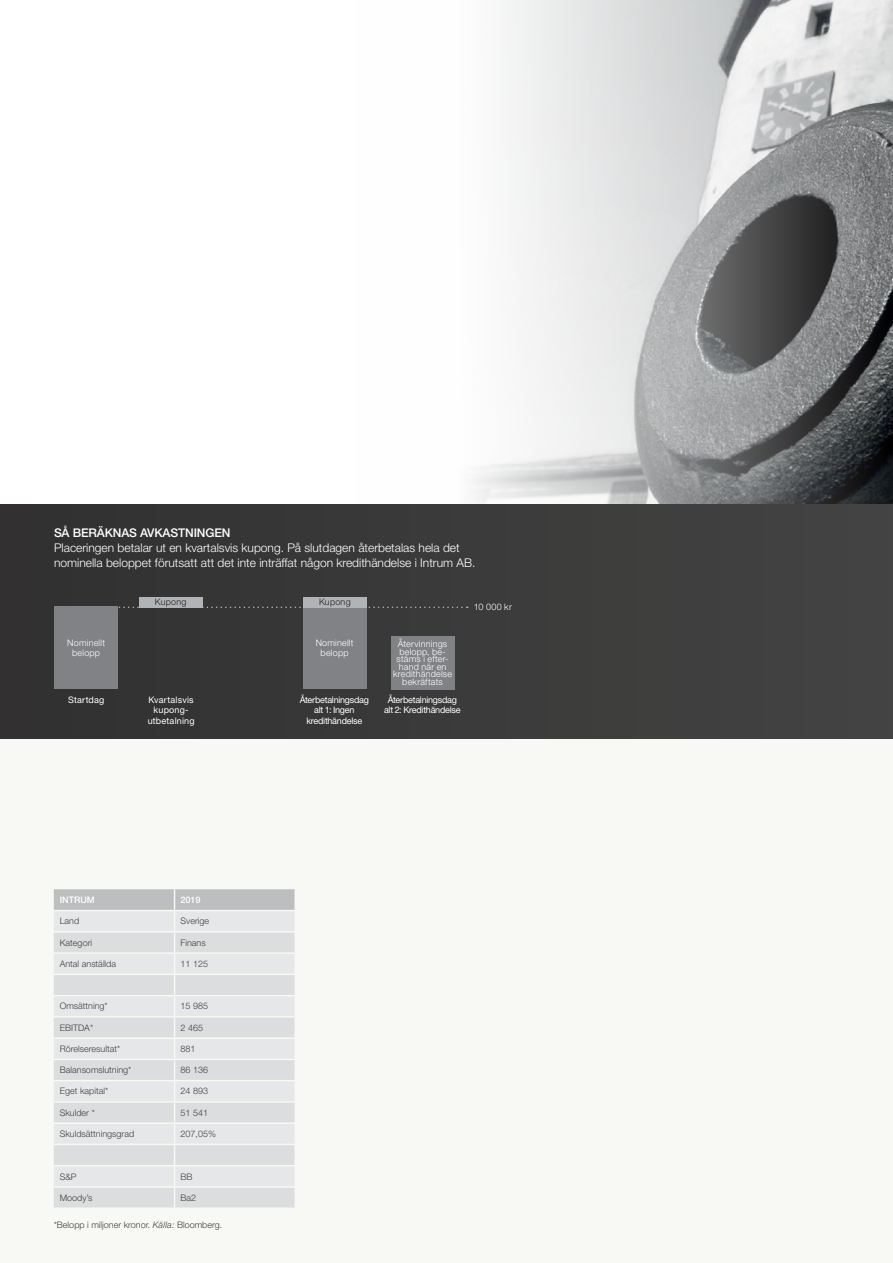
<style>
.page{position:relative;width:893px;height:1263px;background:#fff}
.page>*{position:absolute;margin:0;border:0;box-sizing:border-box;transform-origin:0 0}
.t1{font:300 12px/15px "Helvetica Neue LT Std";color:#fff}
.t2{font:500 12px "Helvetica Neue LT Std";letter-spacing:-.01em;color:#fff}
.t3{font:300 9px "Helvetica Neue LT Std";color:#414042}
.t4{font:300 9px/7.5px "Helvetica Neue LT Std";letter-spacing:.025em;color:#fff;text-align:center}
.t5{font:9px/10.5px "Helvetica Neue LT Std";letter-spacing:-.025em;color:#fff;text-align:center}
.t6{font:9px/10.5px "Helvetica Neue LT Std";letter-spacing:.02em;color:#fff;text-align:center}
.t7{font:300 9px "Helvetica Neue LT Std";letter-spacing:.025em;color:#231f20}
.t8{font:500 9px "Helvetica Neue LT Std";color:#fff}
.t9{font:9px "Helvetica Neue LT Std";letter-spacing:.025em;color:#fff}
.s1{font-style:italic}
</style>
<div class="page">
<img style="left:472px;top:0;width:421px;height:504px">
<div style="left:0;top:730px;width:893px;height:533px;background:#f8f8f4"></div>
<div style="left:0;top:504px;width:893px;height:234px;background:#3c3b3b"></div>
<svg style="left:55px;top:606px;width:413px;height:2px"></svg>
<div style="left:54px;top:607px;width:64px;height:82px;background:#808285"></div>
<div style="left:303px;top:606px;width:63px;height:83px;background:#808285"></div>
<div style="left:391px;top:636px;width:63px;height:53px;background:#808285"></div>
<div style="left:139px;top:597px;width:63px;height:11px;background:#b1b4b6"></div>
<div style="left:303px;top:597px;width:64px;height:11px;background:#b1b4b6"></div>
<svg style="left:54px;top:889px;width:241px;height:318px;background:#e0e1e1"></svg>
<h1 class="t2" style="left:54px;top:525px;width:178px">SÅ BERÄKNAS AVKASTNINGEN</h1>
<h1 class="t1" style="left:54px;top:540px;width:423px">Placeringen betalar ut en kvartalsvis kupong. På slutdagen återbetalas hela det nominella beloppet förutsatt att det inte inträffat någon kredithändelse i Intrum AB.</h1>
<p class="t7" style="left:155px;top:597px;width:33px">Kupong</p>
<p class="t7" style="left:319px;top:597px;width:33px">Kupong</p>
<p class="t4" style="left:316px;top:637px;width:39px;line-height:10.5px">Nominellt belopp</p>
<p class="t4" style="left:393px;top:640px;width:61px">Återvinnings belopp, be&shy;stäms i efter&shy;hand när en kredithändelse bekräftats</p>
<p class="t4" style="left:67px;top:637px;width:39px;line-height:10.5px">Nominellt belopp</p>
<p class="t9" style="left:68px;top:694px;width:38px">Startdag</p>
<p class="t6" style="left:148px;top:694px;width:48px">Kvartalsvis kupong&shy;utbetalning</p>
<p class="t5" style="left:300px;top:694px;width:71px">Återbetalningsdag alt 1: Ingen kredithändelse</p>
<p class="t5" style="left:384px;top:694px;width:78px">Återbetalningsdag alt 2: Kredithändelse</p>
<p class="t4" style="left:474px;top:603px;width:40px">10 000 kr</p>
<p class="t8" style="left:60px;top:894px;width:37px">INTRUM</p>
<p class="t8" style="left:181px;top:894px;width:22px">2019</p>
<p class="t3" style="left:60px;top:916px;width:21px">Land</p>
<p class="t3" style="left:181px;top:916px;width:30px">Sverige</p>
<p class="t3" style="left:60px;top:937px;width:34px">Kategori</p>
<p class="t3" style="left:181px;top:937px;width:27px">Finans</p>
<p class="t3" style="left:60px;top:958px;width:58px">Antal anställda</p>
<p class="t3" style="left:181px;top:958px;width:29px">11 125</p>
<p class="t3" style="left:60px;top:1001px;width:49px">Omsättning*</p>
<p class="t3" style="left:181px;top:1001px;width:29px">15 985</p>
<p class="t3" style="left:60px;top:1022px;width:35px">EBITDA*</p>
<p class="t3" style="left:181px;top:1022px;width:24px">2 465</p>
<p class="t3" style="left:60px;top:1043px;width:62px">Rörelseresultat*</p>
<p class="t3" style="left:181px;top:1043px;width:17px">881</p>
<p class="t3" style="left:60px;top:1064px;width:73px">Balansomslutning*</p>
<p class="t3" style="left:181px;top:1064px;width:29px">86 136</p>
<p class="t3" style="left:60px;top:1086px;width:50px">Eget kapital*</p>
<p class="t3" style="left:181px;top:1086px;width:29px">24 893</p>
<p class="t3" style="left:60px;top:1107px;width:37px">Skulder *</p>
<p class="t3" style="left:181px;top:1107px;width:29px">51 541</p>
<p class="t3" style="left:60px;top:1128px;width:76px">Skuldsättningsgrad</p>
<p class="t3" style="left:181px;top:1128px;width:37px">207,05%</p>
<p class="t3" style="left:60px;top:1171px;width:18px">S&amp;P</p>
<p class="t3" style="left:181px;top:1171px;width:14px">BB</p>
<p class="t3" style="left:60px;top:1192px;width:34px">Moody’s</p>
<p class="t3" style="left:181px;top:1192px;width:17px">Ba2</p>
<p class="t3" style="left:54px;top:1219px;width:170px">*Belopp i miljoner kronor. <span class="s1">Källa:</span> Bloomberg.</p>
</div>
